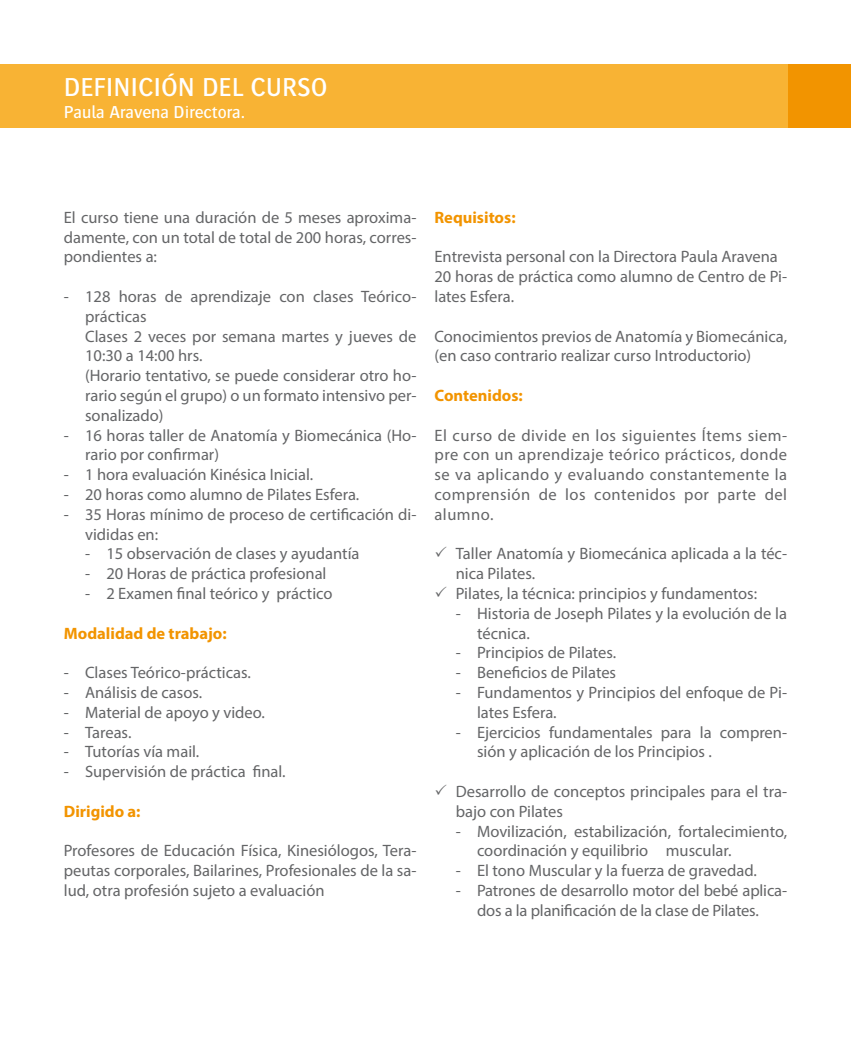
<style>
.page{position:relative;width:851px;height:1063px;background:#fff}
.page>*{position:absolute;margin:0;border:0;box-sizing:border-box;transform-origin:0 0}
.t1{font:500 27px "Bosis";color:#fff}
.t2{font:500 18px "Bosis";color:#fff}
.t3{font:16.5px/19.8px "Myriad Pro";color:#646567}
.t4{font:700 16.5px "Myriad Pro";color:#f29400}
</style>
<div class="page">
<div style="left:0;top:64px;width:850px;height:64px;background:#f8b334"></div>
<div style="left:788px;top:64px;width:62px;height:64px;background:#f29400"></div>
<h1 class="t1" style="left:64px;top:73px;width:29px">Definici</h1>
<h1 class="t1" style="left:161px;top:73px;width:55px">ón del</h1>
<h1 class="t1" style="left:250px;top:73px;width:16px">curso</h1>
<p class="t2" style="left:64px;top:102px;width:182px">Paula Aravena Directora.</p>
<p class="t3" style="left:64px;top:207px;width:354px;text-align:justify">El curso tiene una duración de 5 meses aproxima&shy;damente, con un total de total de 200 horas, corres&shy;pondientes a:</p>
<p class="t3" style="left:85px;top:286px;width:333px;text-indent:-21px">- 128 horas de aprendizaje con clases Teórico&shy;prácticas<br>Clases 2 veces por semana martes y jueves de<br>10:30 a 14:00 hrs.<br>(Horario tentativo, se puede considerar otro ho&shy;rario según el grupo) o un formato intensivo per&shy;sonalizado)</p>
<p class="t3" style="left:85px;top:425px;width:333px;text-indent:-21px">- 16 horas taller de Anatomía y Biomecánica (Ho&shy;rario por confirmar)</p>
<p class="t3" style="left:64px;top:465px;width:251px">- 1 hora evaluación Kinésica Inicial.</p>
<p class="t3" style="left:64px;top:484px;width:297px">- 20 horas como alumno de Pilates Esfera.</p>
<p class="t3" style="left:85px;top:504px;width:333px;text-indent:-21px">- 35 Horas mínimo de proceso de certificación di&shy;vididas en:</p>
<p class="t3" style="left:85px;top:544px;width:276px">- 15 observación de clases y ayudantía</p>
<p class="t3" style="left:85px;top:564px;width:243px">- 20 Horas de práctica profesional</p>
<p class="t3" style="left:85px;top:583px;width:249px">- 2 Examen final teórico y práctico</p>
<p class="t4" style="left:64px;top:622px;width:164px">Modalidad de trabajo:</p>
<p class="t3" style="left:64px;top:663px;width:188px">- Clases Teórico-prácticas.</p>
<p class="t3" style="left:64px;top:682px;width:140px">- Análisis de casos.</p>
<p class="t3" style="left:64px;top:702px;width:203px">- Material de apoyo y video.</p>
<p class="t3" style="left:64px;top:722px;width:69px">- Tareas.</p>
<p class="t3" style="left:64px;top:742px;width:137px">- Tutorías vía mail.</p>
<p class="t3" style="left:64px;top:762px;width:223px">- Supervisión de práctica final.</p>
<p class="t4" style="left:64px;top:801px;width:78px">Dirigido a:</p>
<p class="t3" style="left:64px;top:841px;width:354px;text-align:justify">Profesores de Educación Física, Kinesiólogos, Tera&shy;peutas corporales, Bailarines, Profesionales de la sa&shy;lud, otra profesión sujeto a evaluación</p>
<p class="t4" style="left:434px;top:207px;width:83px">Requisitos:</p>
<p class="t3" style="left:434px;top:247px;width:354px">Entrevista personal con la Directora Paula Aravena<br>20 horas de práctica como alumno de Centro de Pi&shy;lates Esfera.</p>
<p class="t3" style="left:434px;top:326px;width:354px">Conocimientos previos de Anatomía y Biomecánica, (en caso contrario realizar curso Introductorio)</p>
<p class="t4" style="left:434px;top:385px;width:90px">Contenidos:</p>
<p class="t3" style="left:434px;top:425px;width:354px;text-align:justify">El curso de divide en los siguientes Ítems siem&shy;pre con un aprendizaje teórico prácticos, donde se va aplicando y evaluando constantemente la comprensión de los contenidos por parte del alumno.</p>
<p class="t3" style="left:455px;top:544px;width:333px">Taller Anatomía y Biomecánica aplicada a la téc&shy;nica Pilates.<br>Pilates, la técnica: principios y fundamentos:</p>
<p class="t3" style="left:477px;top:603px;width:311px;text-indent:-21px">- Historia de Joseph Pilates y la evolución de la técnica.</p>
<p class="t3" style="left:455px;top:643px;width:162px">- Principios de Pilates.</p>
<p class="t3" style="left:455px;top:663px;width:162px">- Beneficios de Pilates</p>
<p class="t3" style="left:477px;top:682px;width:311px;text-indent:-21px">- Fundamentos y Principios del enfoque de Pi&shy;lates Esfera.</p>
<p class="t3" style="left:477px;top:722px;width:311px;text-indent:-21px">- Ejercicios fundamentales para la compren&shy;sión y aplicación de los Principios .</p>
<p class="t3" style="left:455px;top:781px;width:333px">Desarrollo de conceptos principales para el tra&shy;bajo con Pilates</p>
<p class="t3" style="left:477px;top:821px;width:311px;text-indent:-21px">- Movilización, estabilización, fortalecimiento, coordinación y equilibrio muscular.</p>
<p class="t3" style="left:455px;top:861px;width:303px">- El tono Muscular y la fuerza de gravedad.</p>
<p class="t3" style="left:455px;top:880px;width:333px;text-align:center">- Patrones de desarrollo motor del bebé aplica&shy;dos a la planificación de la clase de Pilates.</p>
</div>
